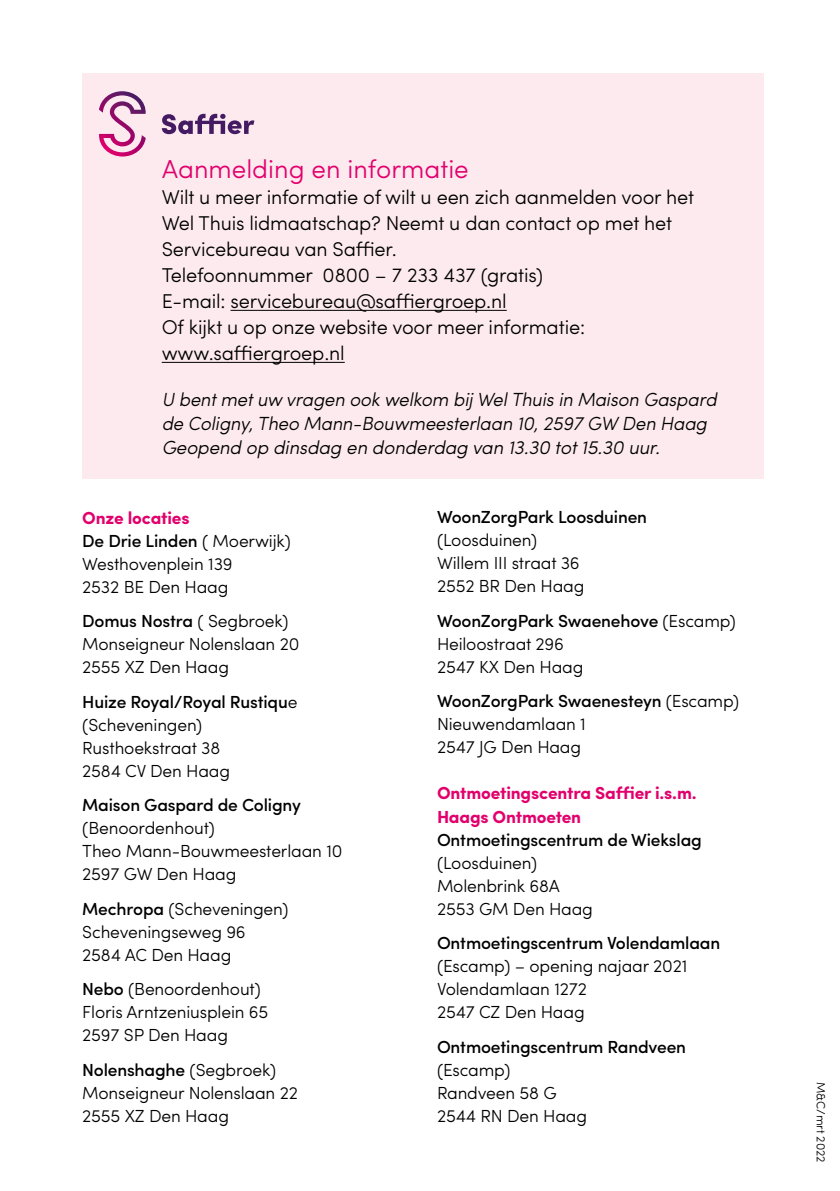
<style>
.page{position:relative;width:840px;height:1191px;background:#fff}
.page>*{position:absolute;margin:0;border:0;box-sizing:border-box;transform-origin:0 0}
.t1{font:300 26px "Sofia Pro";color:#e2006c}
.t2{font:300 20px/26px "Sofia Pro";letter-spacing:-.01em;color:#000}
.t3{font:italic 300 19px/24px "Sofia Pro";letter-spacing:-.01em;color:#000}
.t4{font:300 17.6px/23px "Sofia Pro";letter-spacing:-.01em;color:#000}
.t5{font:500 17.6px "Sofia Pro";letter-spacing:-.01em;color:#000}
.t6{font:700 17.6px/23px "Sofia Pro";letter-spacing:-.01em;color:#e2006c}
.t7{font:300 12px "Sofia Pro";color:#000}
.s1{font-weight:700;color:#e2006c}
.s2{font-weight:500}
</style>
<div class="page">
<div style="left:82px;top:74px;width:681px;height:405px;background:#fceaef"></div>
<hr style="left:230px;top:310px;width:276px;height:1px;background:#000">
<hr style="left:162px;top:362px;width:182px;height:1px;background:#000">
<svg style="left:99px;top:91px;width:47px;height:65px"></svg>
<svg style="left:162px;top:114px;width:92px;height:20px"></svg>
<h1 class="t1" style="left:162px;top:150px;width:308px">Aanmelding en informatie</h1>
<p class="t2" style="left:162px;top:183px;width:533px">Wilt u meer informatie of wilt u een zich aanmelden voor het Wel Thuis lidmaatschap? Neemt u dan contact op met het Servicebureau van Saffier.<br>Telefoonnummer 0800 – 7 233 437 (gratis)<br>E-mail: servicebureau@saffiergroep.nl<br>Of kijkt u op onze website voor meer informatie: www.saffiergroep.nl</p>
<p class="t3" style="left:162px;top:386px;width:556px">U bent met uw vragen ook welkom bij Wel Thuis in Maison Gaspard de Coligny, Theo Mann-Bouwmeesterlaan 10, 2597 GW Den Haag<br>Geopend op dinsdag en donderdag van 13.30 tot 15.30 uur.</p>
<p class="t4" style="left:82px;top:505px;width:210px"><span class="s1">Onze locaties<br></span><span class="s2">De Drie Linden</span> ( Moerwijk)<br>Westhovenplein 139<br>2532 BE Den Haag</p>
<p class="t4" style="left:82px;top:608px;width:218px"><span class="s2">Domus Nostra</span> ( Segbroek)<br>Monseigneur Nolenslaan 20<br>2555 XZ Den Haag</p>
<p class="t4" style="left:82px;top:689px;width:216px"><span class="s2">Huize Royal/Royal Rustiqu</span>e (Scheveningen)<br>Rusthoekstraat 38<br>2584 CV Den Haag</p>
<p class="t5" style="left:82px;top:792px;width:220px">Maison Gaspard de Coligny</p>
<p class="t4" style="left:82px;top:815px;width:261px">(Benoordenhout)<br>Theo Mann-Bouwmeesterlaan 10<br>2597 GW Den Haag</p>
<p class="t4" style="left:82px;top:895px;width:207px"><span class="s2">Mechropa</span> (Scheveningen)<br>Scheveningseweg 96<br>2584 AC Den Haag</p>
<p class="t4" style="left:82px;top:976px;width:187px"><span class="s2">Nebo</span> (Benoordenhout)<br>Floris Arntzeniusplein 65<br>2597 SP Den Haag</p>
<p class="t4" style="left:82px;top:1056px;width:217px"><span class="s2">Nolenshaghe</span> (Segbroek)<br>Monseigneur Nolenslaan 22<br>2555 XZ Den Haag</p>
<p class="t5" style="left:437px;top:504px;width:211px">WoonZorgPark Loosduinen</p>
<p class="t4" style="left:437px;top:527px;width:149px">(Loosduinen)<br>Willem III straat 36<br>2552 BR Den Haag</p>
<p class="t4" style="left:437px;top:608px;width:300px"><span class="s2">WoonZorgPark Swaenehove</span> (Escamp)<br>Heiloostraat 296<br>2547 KX Den Haag</p>
<p class="t4" style="left:437px;top:688px;width:303px"><span class="s2">WoonZorgPark Swaenesteyn</span> (Escamp)<br>Nieuwendamlaan 1<br>2547 JG Den Haag</p>
<p class="t6" style="left:437px;top:780px;width:261px">Ontmoetingscentra Saffier i.s.m.<br>Haags Ontmoeten</p>
<p class="t5" style="left:437px;top:826px;width:266px">Ontmoetingscentrum de Wiekslag</p>
<p class="t4" style="left:437px;top:849px;width:157px">(Loosduinen)<br>Molenbrink 68A<br>2553 GM Den Haag</p>
<p class="t5" style="left:437px;top:929px;width:284px">Ontmoetingscentrum Volendamlaan</p>
<p class="t4" style="left:437px;top:953px;width:252px">(Escamp) – opening najaar 2021<br>Volendamlaan 1272<br>2547 CZ Den Haag</p>
<p class="t5" style="left:437px;top:1033px;width:250px">Ontmoetingscentrum Randveen</p>
<p class="t4" style="left:437px;top:1056px;width:151px">(Escamp)<br>Randveen 58 G<br>2544 RN Den Haag</p>
<p class="t7" style="left:829px;top:1081px;width:82px;rotate:90deg">M&amp;C/mrt 2022</p>
</div>
